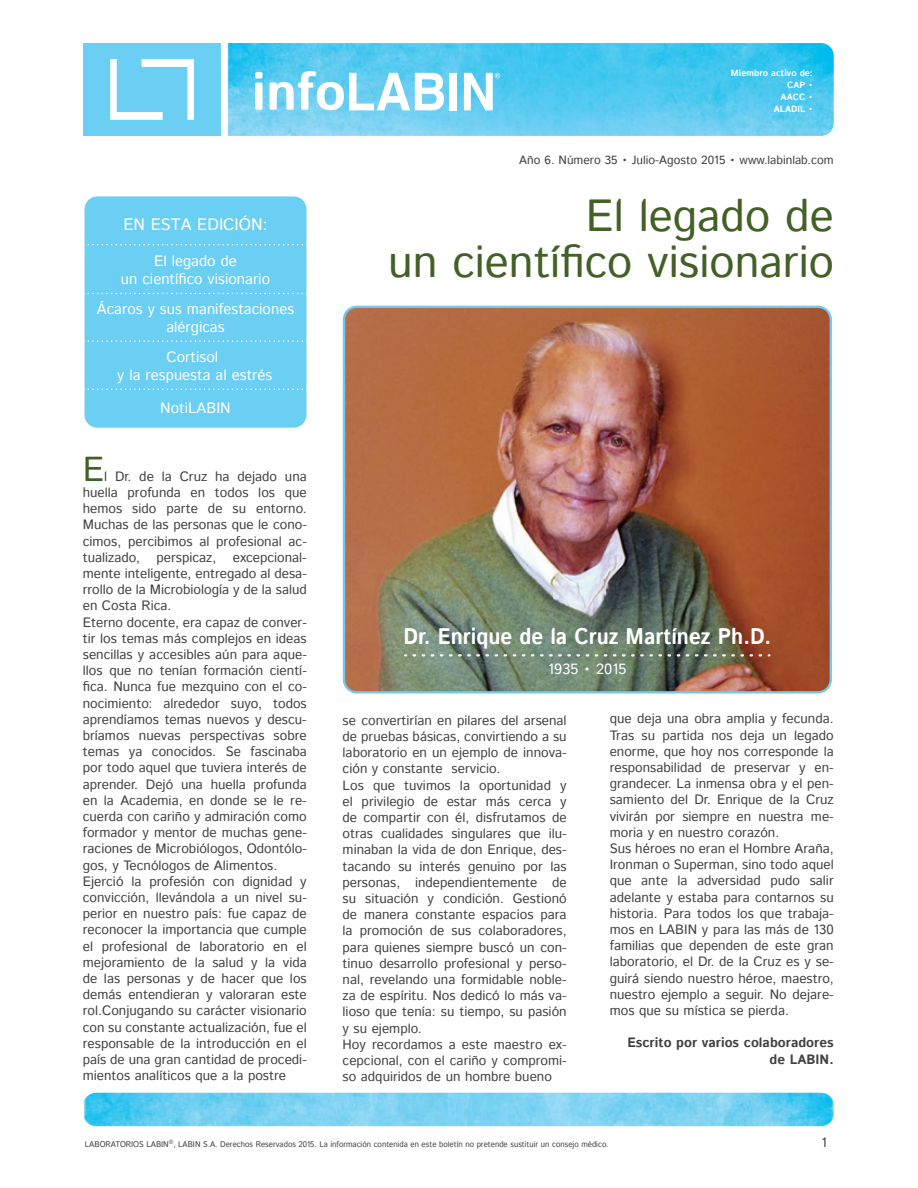
<style>
.page{position:relative;width:918px;height:1188px;background:#fff}
.page>*{position:absolute;margin:0;border:0;box-sizing:border-box;transform-origin:0 0}
.t1{font:44.85px/45.3px "Istok Web";color:#436026;text-align:right}
.t2{font:34.5px "Istok Web";color:#436026}
.t3{font:700 22.5px "Istok Web";color:#fff;scale:.92 1}
.t4{font:16.5px "Istok Web";color:#fff}
.t5{font:15px/18px "Istok Web";color:#fff;text-align:center}
.t6{font:13.5px/16.2px "Istok Web";color:#414042}
.t7{font:700 13.5px/16.2px "Istok Web";color:#414042;text-align:right}
.t8{font:12px "Istok Web";color:#414042}
.t9{font:700 9px/12px "Istok Web";color:#fff;text-align:right}
.t10{font:8.25px "Istok Web";color:#414042;scale:.95 1}
</style>
<div class="page">
<img style="left:228px;top:43px;width:606px;height:93px">
<div style="left:85px;top:196px;width:221px;height:232px;background:#6bcef3;border-radius:13px"></div>
<svg style="left:84px;top:244px;width:223px;height:1px"></svg>
<svg style="left:84px;top:293px;width:223px;height:1px"></svg>
<svg style="left:84px;top:340px;width:223px;height:2px"></svg>
<svg style="left:84px;top:389px;width:223px;height:1px"></svg>
<div style="left:83px;top:43px;width:138px;height:93px;background:#6bcef3"></div>
<svg style="left:110px;top:59px;width:84px;height:61px"></svg>
<svg style="left:255px;top:72px;width:8px;height:38px"></svg>
<svg style="left:270px;top:71px;width:174px;height:39px"></svg>
<div style="left:450px;top:73px;width:7px;height:37px;background:#fff"></div>
<svg style="left:464px;top:73px;width:36px;height:37px"></svg>
<img style="left:84px;top:1093px;width:750px;height:33px">
<img style="left:344px;top:307px;width:485px;height:384px">
<div style="left:343px;top:306px;width:489px;height:388px;border:2px solid #71caee;border-radius:13px"></div>
<svg style="left:414px;top:654px;width:356px;height:2px"></svg>
<p class="t9" style="left:731px;top:66px;width:84px">Miembro activo de:<br>CAP •<br>AACC •<br>ALADIL •</p>
<p class="t4" style="left:123px;top:214px;width:146px">EN ESTA EDICIÓN:</p>
<p class="t5" style="left:121px;top:253px;width:151px">El legado de<br>un científico visionario</p>
<p class="t5" style="left:97px;top:301px;width:199px">Ácaros y sus manifestaciones alérgicas</p>
<p class="t5" style="left:117px;top:348px;width:157px">Cortisol<br>y la respuesta al estrés</p>
<p class="t5" style="left:160px;top:400px;width:72px">NotiLABIN</p>
<h2 class="t2" style="left:83px;top:446px;width:23px">E</h2>
<p class="t6" style="left:83px;top:469px;width:226px;text-indent:21px">l Dr. de la Cruz ha dejado una huella profunda en todos los que hemos sido parte de su entorno.<br>Muchas de las personas que le cono&shy;cimos, percibimos al profesional ac&shy;tualizado, perspicaz, excepcional&shy;mente inteligente, entregado al desa&shy;rrollo de la Microbiología y de la salud en Costa Rica.<br>Eterno docente, era capaz de conver&shy;tir los temas más complejos en ideas sencillas y accesibles aún para aque&shy;llos que no tenían formación cientí&shy;fica. Nunca fue mezquino con el co&shy;nocimiento: alrededor suyo, todos aprendíamos temas nuevos y descu&shy;bríamos nuevas perspectivas sobre temas ya conocidos. Se fascinaba por todo aquel que tuviera interés de aprender. Dejó una huella profunda en la Academia, en donde se le re&shy;cuerda con cariño y admiración como formador y mentor de muchas gene&shy;raciones de Microbiólogos, Odontólo&shy;gos, y Tecnólogos de Alimentos.<br>Ejerció la profesión con dignidad y convicción, llevándola a un nivel su&shy;perior en nuestro país: fue capaz de reconocer la importancia que cumple el profesional de laboratorio en el mejoramiento de la salud y la vida de las personas y de hacer que los demás entendieran y valoraran este rol.Conjugando su carácter visionario con su constante actualización, fue el responsable de la introducción en el país de una gran cantidad de procedi&shy;mientos analíticos que a la postre</p>
<p class="t8" style="left:519px;top:152px;width:316px">Año 6. Número 35 • Julio-Agosto 2015 • www.labinlab.com</p>
<h1 class="t1" style="left:388px;top:196px;width:447px">El legado de<br>un científico visionario</h1>
<h3 class="t3" style="left:404px;top:622px;width:401px">Dr. Enrique de la Cruz Martínez Ph.D.</h3>
<p class="t5" style="left:548px;top:661px;width:80px">1935 • 2015</p>
<p class="t6" style="left:343px;top:713px;width:226px">se convertirían en pilares del arsenal de pruebas básicas, convirtiendo a su laboratorio en un ejemplo de innova&shy;ción y constante servicio.<br>Los que tuvimos la oportunidad y el privilegio de estar más cerca y de compartir con él, disfrutamos de otras cualidades singulares que ilu&shy;minaban la vida de don Enrique, des&shy;tacando su interés genuino por las personas, independientemente de su situación y condición. Gestionó de manera constante espacios para la promoción de sus colaboradores, para quienes siempre buscó un con&shy;tinuo desarrollo profesional y perso&shy;nal, revelando una formidable noble&shy;za de espíritu. Nos dedicó lo más va&shy;lioso que tenía: su tiempo, su pasión y su ejemplo.<br>Hoy recordamos a este maestro ex&shy;cepcional, con el cariño y compromi&shy;so adquiridos de un hombre bueno</p>
<p class="t6" style="left:610px;top:711px;width:226px">que deja una obra amplia y fecunda.<br>Tras su partida nos deja un legado enorme, que hoy nos corresponde la responsabilidad de preservar y en&shy;grandecer. La inmensa obra y el pen&shy;samiento del Dr. Enrique de la Cruz vivirán por siempre en nuestra me&shy;moria y en nuestro corazón.<br>Sus héroes no eran el Hombre Araña, Ironman o Superman, sino todo aquel que ante la adversidad pudo salir adelante y estaba para contarnos su historia. Para todos los que trabaja&shy;mos en LABIN y para las más de 130 familias que dependen de este gran laboratorio, el Dr. de la Cruz es y se&shy;guirá siendo nuestro héroe, maestro, nuestro ejemplo a seguir. No dejare&shy;mos que su mística se pierda.</p>
<p class="t7" style="left:627px;top:1035px;width:208px">Escrito por varios colaboradores de LABIN.</p>
<p class="t10" style="left:85px;top:1139px;width:553px">LABORATORIOS LABIN<sup>®</sup>, LABIN S.A. Derechos Reservados 2015. La información contenida en este boletín no pretende sustituir un consejo médico.</p>
<p class="t6" style="left:822px;top:1135px;width:7px">1</p>
</div>
